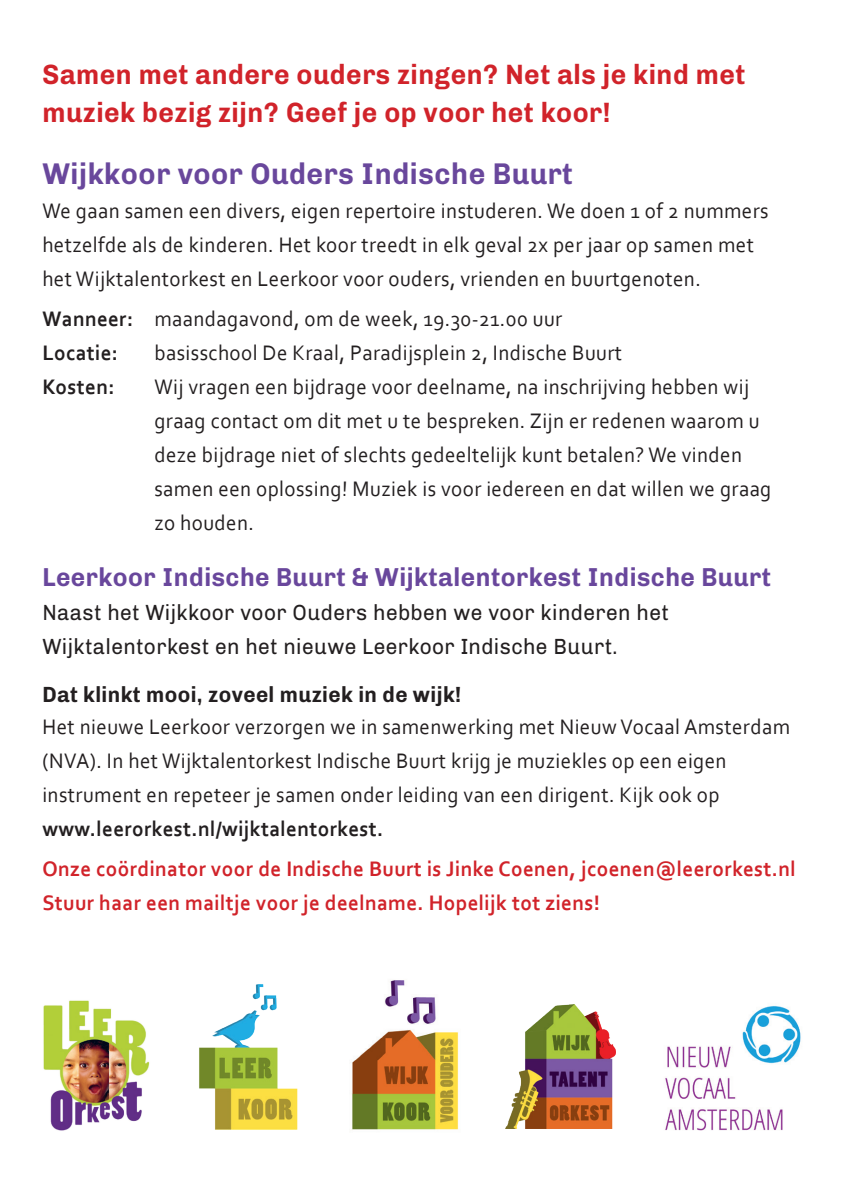
<style>
.page{position:relative;width:842px;height:1191px;background:#fff}
.page>*{position:absolute;margin:0;border:0;box-sizing:border-box;transform-origin:0 0}
.t1{font:700 30px "Chivo";letter-spacing:.02em;color:#69479c;scale:.95 1}
.t2{font:700 28px "Chivo";letter-spacing:.02em;color:#d1232a;scale:.95 1}
.t3{font:700 26px "Chivo";letter-spacing:.02em;color:#69479c;scale:.95 1}
.t4{font:22px/34px "Corbel";letter-spacing:.02em;color:#231f20;scale:.95 1}
.t5{font:700 22px "Corbel";letter-spacing:.02em;color:#d1232a;scale:.95 1}
.t6{font:22px "Chivo";letter-spacing:.02em;color:#231f20;scale:.95 1}
.t7{font:700 22px "Corbel";letter-spacing:.02em;color:#231f20;scale:.95 1}
.t8{font:700 22px "Chivo";letter-spacing:.02em;color:#231f20;scale:.95 1}
.s1{font-weight:700}
</style>
<div class="page">
<img style="left:665px;top:1006px;width:136px;height:125px">
<img style="left:43px;top:1000px;width:107px;height:131px">
<img style="left:505px;top:1004px;width:110px;height:124px">
<img style="left:199px;top:984px;width:99px;height:146px">
<img style="left:352px;top:980px;width:107px;height:150px">
<p class="t2" style="left:42px;top:58px;width:741px">Samen met andere ouders zingen? Net als je kind met</p>
<p class="t2" style="left:42px;top:96px;width:600px">muziek bezig zijn? Geef je op voor het koor!</p>
<p class="t1" style="left:42px;top:156px;width:560px">Wijkkoor voor Ouders Indische Buurt</p>
<p class="t4" style="left:42px;top:193px;width:766px">We gaan samen een divers, eigen repertoire instuderen. We doen 1 of 2 nummers</p>
<p class="t4" style="left:42px;top:227px;width:750px">hetzelfde als de kinderen. Het koor treedt in elk geval 2x per jaar op samen met</p>
<p class="t4" style="left:42px;top:261px;width:695px">het Wijktalentorkest en Leerkoor voor ouders, vrienden en buurtgenoten.</p>
<p class="t4" style="left:42px;top:301px;width:549px"><span class="s1">Wanneer:</span> maandagavond, om de week, 19.30-21.00 uur</p>
<p class="t7" style="left:42px;top:339px;width:81px">Locatie:</p>
<p class="t4" style="left:154px;top:335px;width:494px">basisschool De Kraal, Paradijsplein 2, Indische Buurt</p>
<p class="t7" style="left:42px;top:373px;width:77px">Kosten:</p>
<p class="t4" style="left:154px;top:369px;width:628px">Wij vragen een bijdrage voor deelname, na inschrijving hebben wij</p>
<p class="t4" style="left:154px;top:403px;width:639px">graag contact om dit met u te bespreken. Zijn er redenen waarom u</p>
<p class="t4" style="left:154px;top:437px;width:620px">deze bijdrage niet of slechts gedeeltelijk kunt betalen? We vinden</p>
<p class="t4" style="left:154px;top:471px;width:651px">samen een oplossing! Muziek is voor iedereen en dat willen we graag</p>
<p class="t4" style="left:154px;top:505px;width:106px">zo houden.</p>
<p class="t3" style="left:42px;top:561px;width:768px">Leerkoor Indische Buurt &amp; Wijktalentorkest Indische Buurt</p>
<p class="t6" style="left:42px;top:599px;width:661px">Naast het Wijkkoor voor Ouders hebben we voor kinderen het</p>
<p class="t6" style="left:42px;top:633px;width:607px">Wijktalentorkest en het nieuwe Leerkoor Indische Buurt.</p>
<p class="t8" style="left:42px;top:681px;width:442px">Dat klinkt mooi, zoveel muziek in de wijk!</p>
<p class="t4" style="left:42px;top:709px;width:788px">Het nieuwe Leerkoor verzorgen we in samenwerking met Nieuw Vocaal Amsterdam (NVA). In het Wijktalentorkest Indische Buurt krijg je muziekles op een eigen</p>
<p class="t4" style="left:42px;top:777px;width:714px">instrument en repeteer je samen onder leiding van een dirigent. Kijk ook op</p>
<p class="t7" style="left:42px;top:815px;width:360px">www.leerorkest.nl/wijktalentorkest.</p>
<p class="t5" style="left:42px;top:855px;width:794px">Onze coördinator voor de Indische Buurt is Jinke Coenen, jcoenen@leerorkest.nl</p>
<p class="t5" style="left:42px;top:889px;width:588px">Stuur haar een mailtje voor je deelname. Hopelijk tot ziens!</p>
</div>
